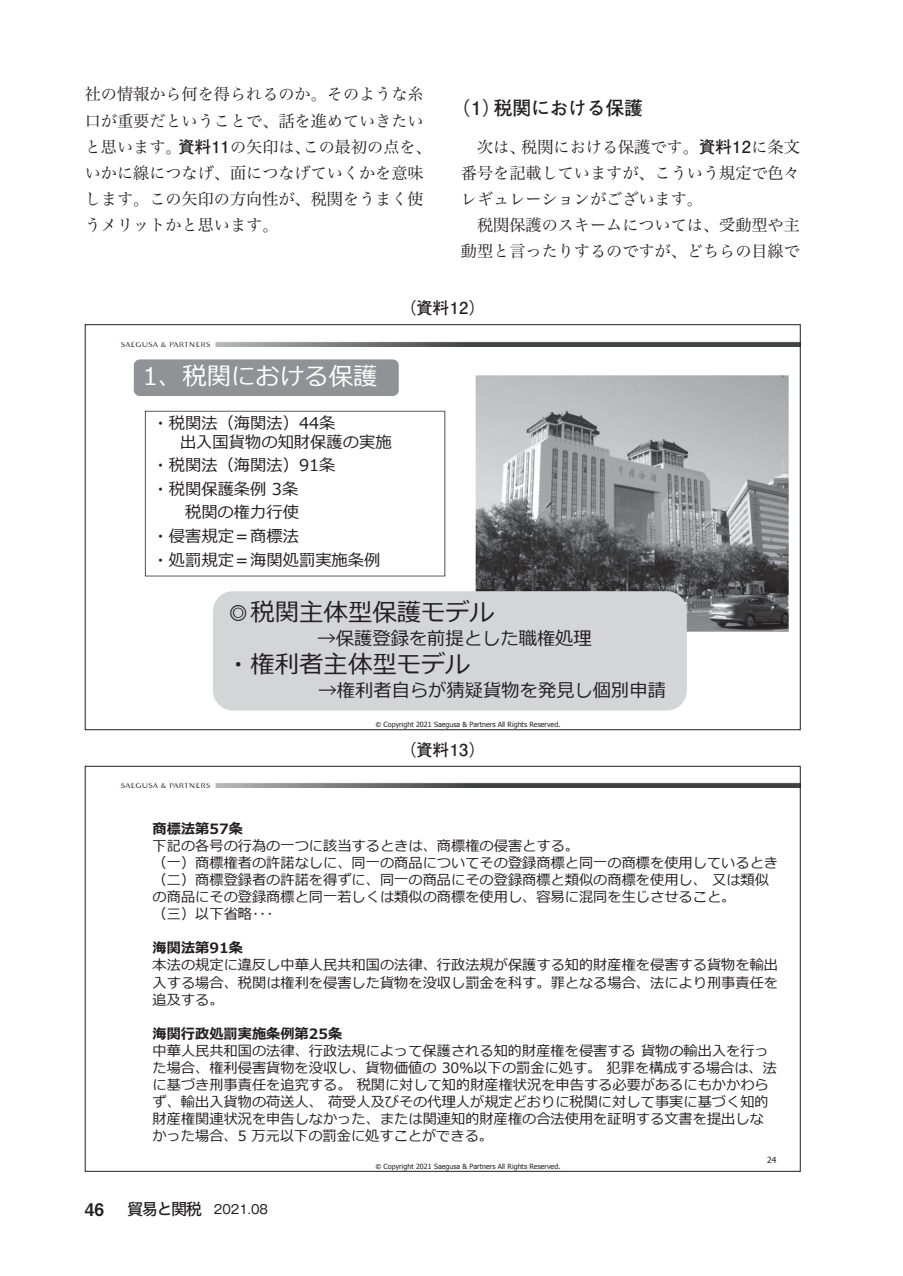
<style>
.page{position:relative;width:903px;height:1276px;background:#fff}
.page>*{position:absolute;margin:0;border:0;box-sizing:border-box;transform-origin:0 0}
.t1{font:24.32px "Meiryo";color:#231f20}
.t2{font:24.32px "Meiryo";color:#fff}
.t3{font:700 18.72px "Futo Go B101 Pro";letter-spacing:-.01em;color:#231f20}
.t4{font:18.2px "Meiryo";color:#231f20}
.t5{font:17.32px "Midashi Go Pro MB31";color:#231f20}
.t6{font:700 16.45px "Futo Go B101 Pro";letter-spacing:.02em;color:#231f20}
.t7{font:16.28px/19.4px "Meiryo";color:#231f20}
.t8{font:16.1px/26.1px "Hira Min Pro N W3";color:#231f20}
.t9{font:16.1px "Hira Kaku Std W5";color:#231f20}
.t10{font:14.17px/17px "Meiryo";color:#231f20}
.t11{font:700 14.17px "Meiryo";color:#231f20}
.t12{font:12.42px "Gothic MB101 Pro";letter-spacing:.015em;color:#231f20}
.t13{font:8.4px "Tahoma";color:#231f20}
.t14{font:7.17px "Tahoma";color:#231f20}
.s1{font-family:"Futo Go B101 Pro";font-weight:700;font-size:16.45px}
.s2{font-family:"Koz Go Pro";font-weight:500}
.s3{font-family:"Calibri"}
.s4{font-family:"Midashi Go Pro MB31";font-size:17.32px}
.s5{font-family:"Hiragino Sans W5";font-size:16.1px}
</style>
<div class="page">
<img style="left:121px;top:341px;width:677px;height:5px">
<img style="left:475px;top:376px;width:313px;height:255px">
<div style="left:134px;top:359px;width:264px;height:37px;background:#909295;border-radius:6px"></div>
<svg style="left:145px;top:411px;width:300px;height:165px"></svg>
<div style="left:213px;top:591px;width:473px;height:119px;background:#d4d5d7;border-radius:20px"></div>
<img style="left:121px;top:782px;width:677px;height:5px">
<p class="t8" style="left:85px;top:80px;width:348px">社の情報から何を得られるのか。そのような糸口が重要だということで、話を進めていきたいと思います。<span class="s1">資料11</span>の矢印は、この最初の点を、いかに線につなげ、面につなげていくかを意味します。この矢印の方向性が、税関をうまく使うメリットかと思います。</p>
<h2 class="t3" style="left:451px;top:92px;width:193px"><span class="s2">（</span>1<span class="s2">）</span>税関における保護</h2>
<p class="t8" style="left:460px;top:132px;width:340px;text-align:justify;text-indent:16px">次は、税関における保護です。<span class="s1">資料12</span>に条文番号を記載していますが、こういう規定で色々レギュレーションがございます。</p>
<p class="t8" style="left:460px;top:210px;width:340px;text-align:right">税関保護のスキームについては、受動型や主動型と言ったりするのですが、どちらの目線で</p>
<p class="t6" style="left:400px;top:295px;width:87px"><span class="s2">（</span>資料12<span class="s2">）</span></p>
<h1 class="t2" style="left:143px;top:360px;width:236px">1、税関における保護</h1>
<p class="t7" style="left:180px;top:414px;width:213px;text-indent:-27px">・税関法（海関法）44条<br>出⼊国貨物の知財保護の実施</p>
<p class="t7" style="left:152px;top:457px;width:184px">・税関法（海関法）91条</p>
<p class="t7" style="left:152px;top:480px;width:147px">・税関保護条例 3条</p>
<p class="t7" style="left:185px;top:503px;width:115px">税関の権⼒⾏使</p>
<p class="t7" style="left:152px;top:527px;width:148px">・侵害規定＝商標法</p>
<p class="t7" style="left:152px;top:551px;width:229px">・処罰規定＝海関処罰実施条例</p>
<h1 class="t1" style="left:226px;top:595px;width:269px">◎税関主体型保護モデル</h1>
<p class="t4" style="left:317px;top:626px;width:276px">→保護登録を前提とした職権処理</p>
<h1 class="t1" style="left:226px;top:647px;width:245px">・権利者主体型モデル</h1>
<p class="t4" style="left:318px;top:677px;width:349px">→権利者⾃らが猜疑貨物を発⾒し個別申請</p>
<p class="t14" style="left:375px;top:720px;width:186px"><span class="s3">©</span> Copyright 2021 Saegusa &amp; Partners All Rights Reserved.</p>
<p class="t6" style="left:400px;top:736px;width:87px"><span class="s2">（</span>資料13<span class="s2">）</span></p>
<p class="t11" style="left:152px;top:819px;width:92px">商標法第57条</p>
<p class="t10" style="left:152px;top:838px;width:626px">下記の各号の⾏為の⼀つに該当するときは、商標権の侵害とする。<br>（⼀）商標権者の許諾なしに、同⼀の商品についてその登録商標と同⼀の商標を使⽤しているとき（⼆）商標登録者の許諾を得ずに、同⼀の商品にその登録商標と類似の商標を使⽤し、 ⼜は類似の商品にその登録商標と同⼀若しくは類似の商標を使⽤し、容易に混同を⽣じさせること。<br>（三）以下省略･･･</p>
<p class="t11" style="left:152px;top:938px;width:92px">海関法第91条</p>
<p class="t10" style="left:152px;top:957px;width:626px;text-align:justify">本法の規定に違反し中華⼈⺠共和国の法律、⾏政法規が保護する知的財産権を侵害する貨物を輸出⼊する場合、税関は権利を侵害した貨物を没収し罰⾦を科す。罪となる場合、法により刑事責任を追及する。</p>
<p class="t11" style="left:152px;top:1023px;width:191px">海関⾏政処罰実施条例第25条</p>
<p class="t10" style="left:152px;top:1043px;width:625px">中華⼈⺠共和国の法律、⾏政法規によって保護される知的財産権を侵害する貨物の輸出⼊を⾏った場合、権利侵害貨物を没収し、貨物価値の 30％以下の罰⾦に処す。犯罪を構成する場合は、法に基づき刑事責任を追究する。税関に対して知的財産権状況を申告する必要があるにもかかわらず、輸出⼊貨物の荷送⼈、荷受⼈及びその代理⼈が規定どおりに税関に対して事実に基づく知的財産権関連状況を申告しなかった、または関連知的財産権の合法使⽤を証明する⽂書を提出しなかった場合、5 万元以下の罰⾦に処すことができる。</p>
<p class="t12" style="left:85px;top:1198px;width:190px"><span class="s4">10</span> <span class="s5">貿易と関税</span> 2021.08</p>
<p class="t5" style="left:85px;top:1195px;width:21px">46</p>
<p class="t9" style="left:127px;top:1196px;width:47px">貿易と</p>
<p class="t12" style="left:214px;top:1198px;width:56px">2021.08</p>
<p class="t14" style="left:375px;top:1161px;width:186px"><span class="s3">©</span> Copyright 2021 Saegusa &amp; Partners All Rights Reserved.</p>
<p class="t13" style="left:766px;top:1154px;width:11px">24</p>
</div>
